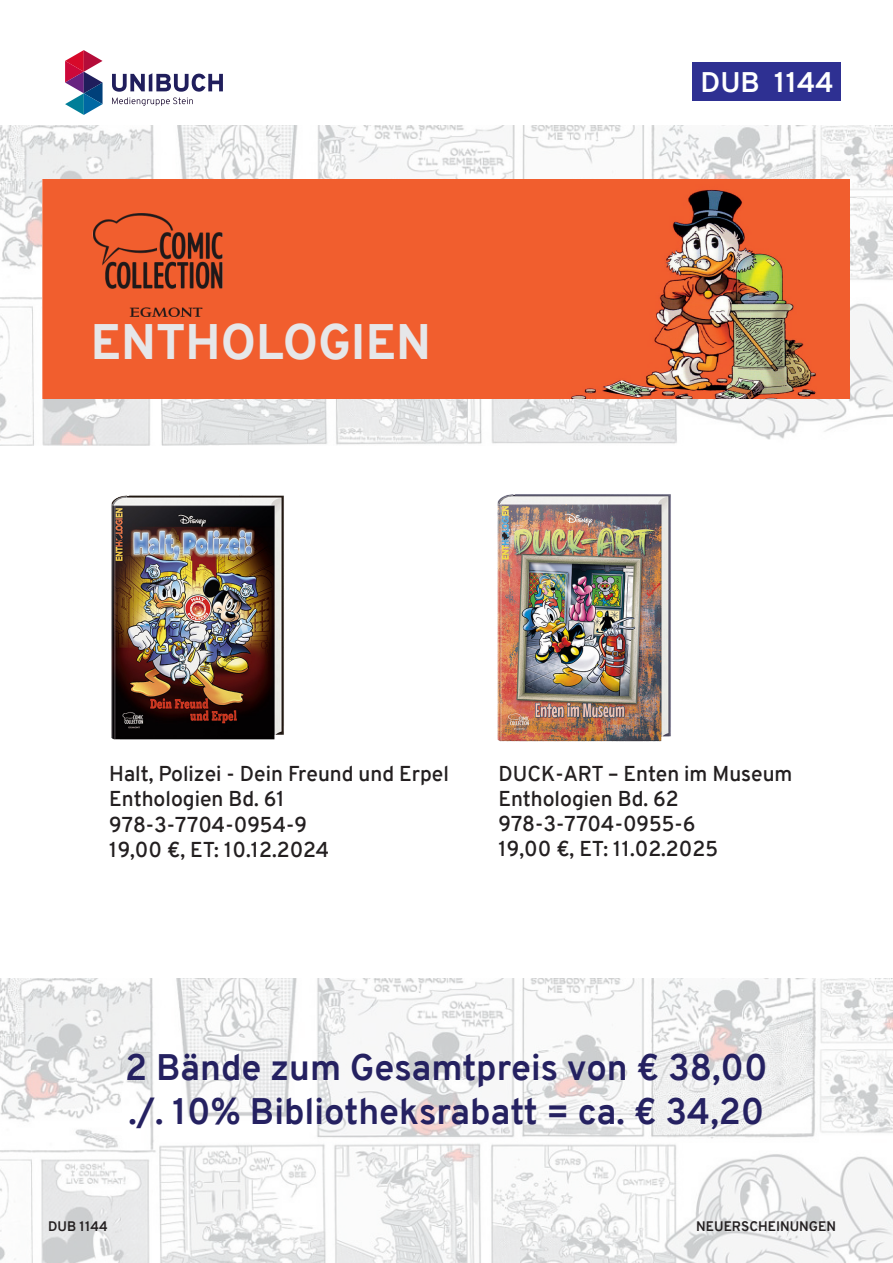
<style>
.page{position:relative;width:893px;height:1263px;background:#fff}
.page>*{position:absolute;margin:0;border:0;box-sizing:border-box;transform-origin:0 0}
.t1{font:800 48.6px "Overpass";color:#e6e7e9}
.t2{font:700 36px/43.2px "Overpass";color:#252161}
.t3{font:700 27.75px "Overpass";color:#fff}
.t4{font:600 21px/25.2px "Overpass";color:#231f20}
.t5{font:700 13.5px "Overpass";color:#231f20}
</style>
<div class="page">
<img style="left:0;top:978px;width:893px;height:285px">
<img style="left:0;top:125px;width:893px;height:321px">
<svg style="left:112px;top:73px;width:111px;height:33px"></svg>
<svg style="left:65px;top:50px;width:38px;height:65px"></svg>
<div style="left:692px;top:62px;width:149px;height:39px;background:#2e3092"></div>
<img style="left:497px;top:494px;width:174px;height:248px">
<img style="left:111px;top:495px;width:173px;height:245px">
<img style="left:43px;top:179px;width:807px;height:219px">
<img style="left:9px;top:182px;width:297px;height:213px">
<h1 class="t1" style="left:91px;top:307px;width:342px">ENTHOLOGIEN</h1>
<h3 class="t3" style="left:700px;top:62px;width:135px">DUB 1144</h3>
<p class="t4" style="left:109px;top:761px;width:341px">Halt, Polizei - Dein Freund und Erpel<br>Enthologien Bd. 61<br>978-3-7704-0954-9<br>19,00 €, ET: 10.12.2024</p>
<p class="t4" style="left:498px;top:761px;width:295px">DUCK-ART – Enten im Museum<br>Enthologien Bd. 62<br>978-3-7704-0955-6<br>19,00 €, ET: 11.02.2025</p>
<h2 class="t2" style="left:125px;top:1046px;width:644px">2 Bände zum Gesamtpreis von € 38,00 ./. 10% Bibliotheksrabatt = ca. € 34,20</h2>
<p class="t5" style="left:48px;top:1216px;width:61px">DUB 1144</p>
<p class="t5" style="left:696px;top:1216px;width:141px">NEUERSCHEINUNGEN</p>
</div>
